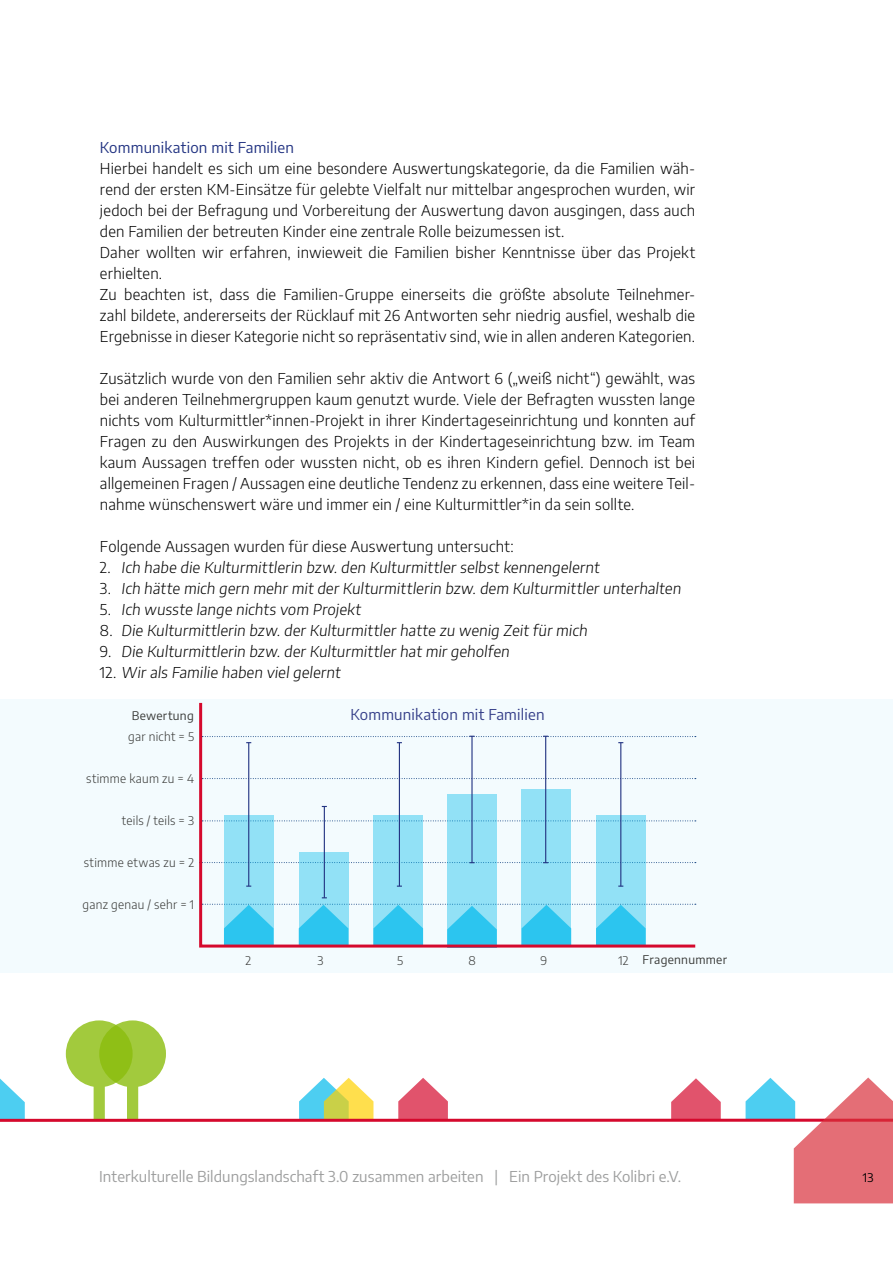
<style>
.page{position:relative;width:893px;height:1263px;background:#fff}
.page>*{position:absolute;margin:0;border:0;box-sizing:border-box;transform-origin:0 0}
.t1{font:300 15px/21px "Encode Sans";letter-spacing:.015em;color:#000}
.t2{font:15px "Encode Sans";letter-spacing:.005em;color:#9d9e9e}
.t3{font:15px "Encode Sans";letter-spacing:.01em;color:#223382}
.t4{font:15px "Encode Sans";letter-spacing:.01em;color:#353f89}
.t5{font:300 12px "Encode Sans";letter-spacing:.025em;color:#383937}
.t6{font:12px "Encode Sans";letter-spacing:.025em;color:#383937}
.t7{font:12px "Encode Sans";color:#000}
</style>
<div class="page">
<div style="left:0;top:699px;width:893px;height:273px;background:#f3fbfe"></div>
<svg style="left:199px;top:702px;width:498px;height:246px"></svg>
<hr style="left:248px;top:743px;width:1px;height:143px;background:#223382">
<hr style="left:399px;top:743px;width:1px;height:143px;background:#223382">
<hr style="left:620px;top:743px;width:1px;height:143px;background:#223382">
<hr style="left:471px;top:736px;width:2px;height:127px;background:#223382">
<hr style="left:545px;top:736px;width:1px;height:127px;background:#223382">
<svg style="left:200px;top:862px;width:496px;height:1px"></svg>
<svg style="left:202px;top:736px;width:494px;height:7px"></svg>
<hr style="left:324px;top:806px;width:1px;height:92px;background:#223382">
<svg style="left:299px;top:1078px;width:74px;height:41px"></svg>
<svg style="left:398px;top:1078px;width:50px;height:41px"></svg>
<svg style="left:66px;top:1020px;width:100px;height:99px"></svg>
<svg style="left:0;top:1078px;width:25px;height:41px"></svg>
<svg style="left:671px;top:1078px;width:50px;height:41px"></svg>
<hr style="left:0;top:1119px;width:893px;height:3px;background:#d5092d">
<svg style="left:746px;top:1077px;width:147px;height:126px"></svg>
<p class="t3" style="left:100px;top:137px;width:196px">Kommunikation mit Familien</p>
<p class="t1" style="left:100px;top:157px;width:597px">Hierbei handelt es sich um eine besondere Auswertungskategorie, da die Familien wäh&shy;rend der ersten KM-Einsätze für gelebte Vielfalt nur mittelbar angesprochen wurden, wir jedoch bei der Befragung und Vorbereitung der Auswertung davon ausgingen, dass auch den Familien der betreuten Kinder eine zentrale Rolle beizumessen ist.<br>Daher wollten wir erfahren, inwieweit die Familien bisher Kenntnisse über das Projekt erhielten.<br>Zu beachten ist, dass die Familien-Gruppe einerseits die größte absolute Teilnehmer&shy;zahl bildete, andererseits der Rücklauf mit 26 Antworten sehr niedrig ausfiel, weshalb die Ergebnisse in dieser Kategorie nicht so repräsentativ sind, wie in allen anderen Kategorien.</p>
<p class="t1" style="left:100px;top:367px;width:597px;text-align:justify">Zusätzlich wurde von den Familien sehr aktiv die Antwort 6 („weiß nicht“) gewählt, was bei anderen Teilnehmergruppen kaum genutzt wurde. Viele der Befragten wussten lange nichts vom Kulturmittler*innen-Projekt in ihrer Kindertageseinrichtung und konnten auf Fragen zu den Auswirkungen des Projekts in der Kindertageseinrichtung bzw. im Team kaum Aussagen treffen oder wussten nicht, ob es ihren Kindern gefiel. Dennoch ist bei allgemeinen Fragen / Aussagen eine deutliche Tendenz zu erkennen, dass eine weitere Teil&shy;nahme wünschenswert wäre und immer ein / eine Kulturmittler*in da sein sollte.</p>
<p class="t1" style="left:100px;top:535px;width:585px">Folgende Aussagen wurden für diese Auswertung untersucht:<br>2 . Ich habe die Kulturmittlerin bzw. den Kulturmittler selbst kennengelernt<br>3 . Ich hätte mich gern mehr mit der Kulturmittlerin bzw. dem Kulturmittler unterhalten 5 . Ich wusste lange nichts vom Projekt<br>8 . Die Kulturmittlerin bzw. der Kulturmittler hatte zu wenig Zeit für mich</p>
<p class="t1" style="left:100px;top:640px;width:413px">9. Die Kulturmittlerin bzw. der Kulturmittler hat mir geholfen<br>1 2 . Wir als Familie haben viel gelernt</p>
<p class="t4" style="left:350px;top:704px;width:196px">Kommunikation mit Familien</p>
<p class="t6" style="left:132px;top:707px;width:64px">Bewertung</p>
<p class="t5" style="left:128px;top:728px;width:67px">gar nicht = 5</p>
<p class="t5" style="left:86px;top:770px;width:109px">stimme kaum zu = 4</p>
<p class="t5" style="left:122px;top:812px;width:74px">teils / teils = 3</p>
<p class="t5" style="left:84px;top:854px;width:112px">stimme etwas zu = 2</p>
<p class="t5" style="left:83px;top:896px;width:113px">ganz genau / sehr = 1</p>
<p class="t5" style="left:246px;top:952px;width:7px">2</p>
<p class="t5" style="left:318px;top:952px;width:7px">3</p>
<p class="t5" style="left:397px;top:952px;width:8px">5</p>
<p class="t5" style="left:468px;top:952px;width:9px">8</p>
<p class="t5" style="left:541px;top:952px;width:8px">9</p>
<p class="t5" style="left:618px;top:952px;width:12px">12</p>
<p class="t6" style="left:643px;top:951px;width:86px">Fragennummer</p>
<p class="t2" style="left:99px;top:1166px;width:583px">Interkulturelle Bildungslandschaft 3.0 zusammen arbeiten | Ein Projekt des Kolibri e.V.</p>
<p class="t7" style="left:863px;top:1169px;width:12px">13</p>
</div>
